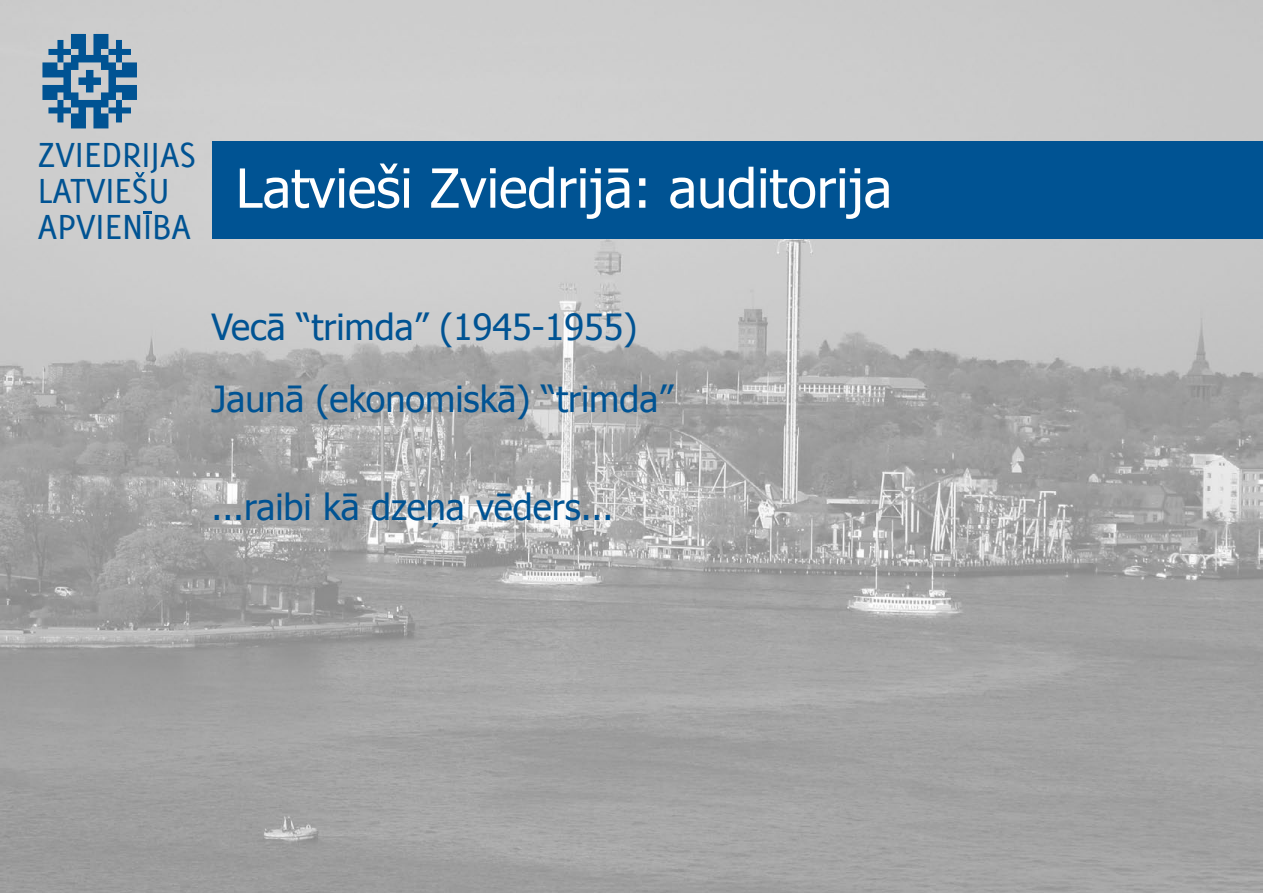
<style>
.page{position:relative;width:1263px;height:893px;background:#fff}
.page>*{position:absolute;margin:0;border:0;box-sizing:border-box;transform-origin:0 0}
.t1{font:54px "Tahoma";color:#fff}
.t2{font:38.25px/36px "Delicious Small Caps";color:#005393}
.t3{font:36px/72px "Tahoma";color:#005393}
</style>
<div class="page">
<img style="left:0;top:0;width:1263px;height:893px">
<svg style="left:135px;top:172px;width:10px;height:6px"></svg>
<svg style="left:143px;top:211px;width:9px;height:2px"></svg>
<svg style="left:42px;top:34px;width:95px;height:94px;background:#608cae"></svg>
<div style="left:212px;top:141px;width:1051px;height:98px;background:#005393"></div>
<p class="t2" style="left:38px;top:136px;width:160px">ZVIEDRIJAS<br>LATVIESU<br>APVIENIBA</p>
<h1 class="t1" style="left:236px;top:152px;width:658px">Latvieši Zviedrijā: auditorija</h1>
<p class="t3" style="left:211px;top:289px;width:463px">Vecā “trimda” (1945-1955)<br>Jaunā (ekonomiskā) “trimda”</p>
<p class="t3" style="left:211px;top:469px;width:403px">...raibi kā dzeņa vēders...</p>
</div>
